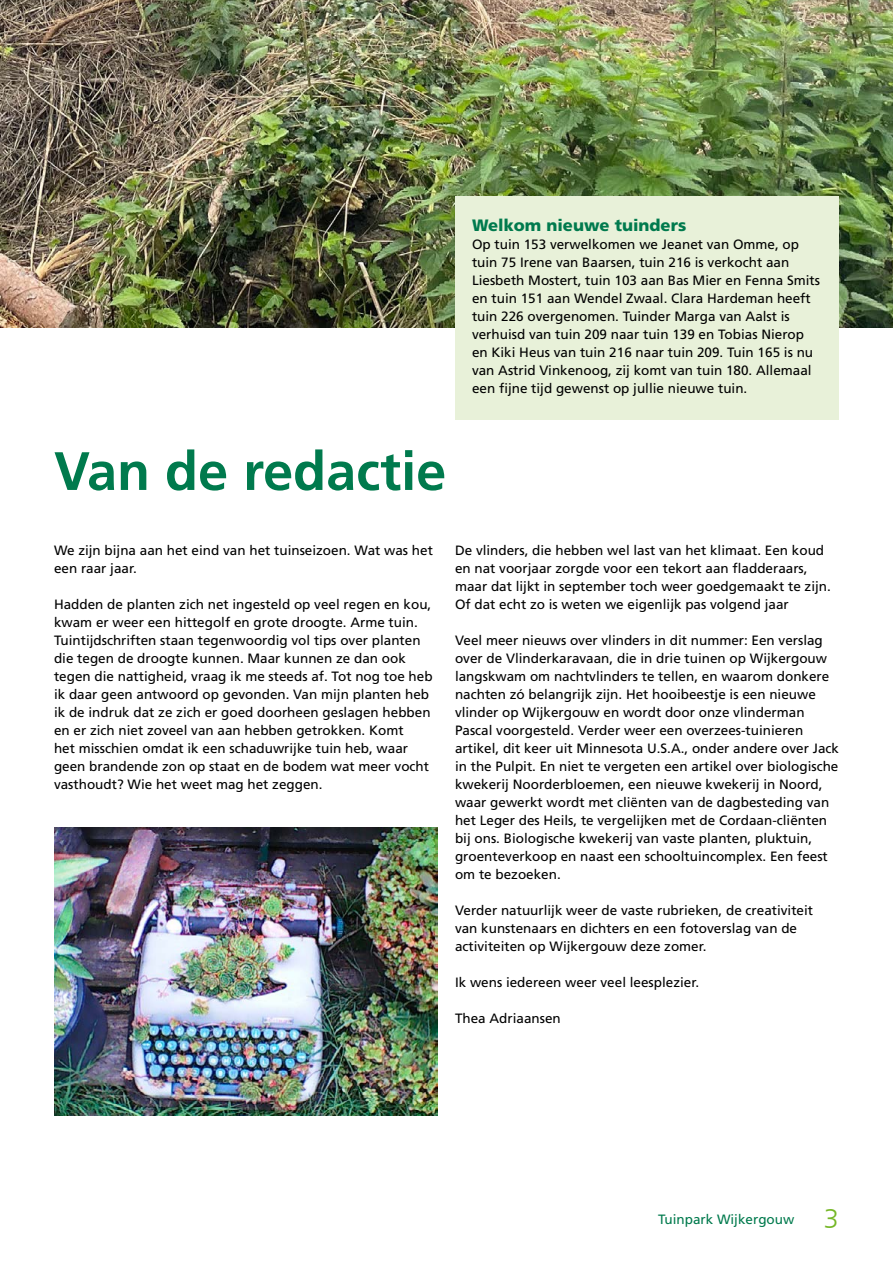
<style>
.page{position:relative;width:893px;height:1263px;background:#fff}
.page>*{position:absolute;margin:0;border:0;box-sizing:border-box;transform-origin:0 0}
.t1{font:700 54px "Frutiger";color:#007a4d}
.t2{font:900 16.5px "Frutiger";color:#007a4d}
.t3{font:13.5px/18px "Frutiger";color:#000}
.t4{font:13.5px "Frutiger";color:#007a4d}
.s1{font-weight:300;font-size:27px;color:#75b726}
</style>
<div class="page">
<img style="left:0;top:0;width:893px;height:327px">
<img style="left:54px;top:827px;width:384px;height:288px">
<div style="left:455px;top:196px;width:384px;height:224px;background:#e8f1d9"></div>
<h1 class="t1" style="left:54px;top:439px;width:394px">Van de redactie</h1>
<p class="t2" style="left:472px;top:215px;width:216px">Welkom nieuwe tuinders</p>
<p class="t3" style="left:472px;top:235px;width:350px">Op tuin 153 verwelkomen we Jeanet van Omme, op tuin 75 Irene van Baarsen, tuin 216 is verkocht aan Liesbeth Mostert, tuin 103 aan Bas Mier en Fenna Smits en tuin 151 aan Wendel Zwaal. Clara Hardeman heeft tuin 226 overgenomen. Tuinder Marga van Aalst is verhuisd van tuin 209 naar tuin 139 en Tobias Nierop en Kiki Heus van tuin 216 naar tuin 209. Tuin 165 is nu van Astrid Vinkenoog, zij komt van tuin 180. Allemaal een fijne tijd gewenst op jullie nieuwe tuin.</p>
<p class="t3" style="left:54px;top:541px;width:380px">We zijn bijna aan het eind van het tuinseizoen. Wat was het een raar jaar.</p>
<p class="t3" style="left:54px;top:595px;width:380px">Hadden de planten zich net ingesteld op veel regen en kou, kwam er weer een hittegolf en grote droogte. Arme tuin.<br>Tuintijdschriften staan tegenwoordig vol tips over planten die tegen de droogte kunnen. Maar kunnen ze dan ook tegen die nattigheid, vraag ik me steeds af. Tot nog toe heb ik daar geen antwoord op gevonden. Van mijn planten heb ik de indruk dat ze zich er goed doorheen geslagen hebben en er zich niet zoveel van aan hebben getrokken. Komt<br>het misschien omdat ik een schaduwrijke tuin heb, waar geen brandende zon op staat en de bodem wat meer vocht vasthoudt? Wie het weet mag het zeggen.</p>
<p class="t3" style="left:455px;top:541px;width:377px">De vlinders, die hebben wel last van het klimaat. Een koud en nat voorjaar zorgde voor een tekort aan fladderaars, maar dat lijkt in september toch weer goedgemaakt te zijn.<br>Of dat echt zo is weten we eigenlijk pas volgend jaar</p>
<p class="t3" style="left:455px;top:631px;width:385px">Veel meer nieuws over vlinders in dit nummer: Een verslag over de Vlinderkaravaan, die in drie tuinen op Wijkergouw langskwam om nachtvlinders te tellen, en waarom donkere nachten zó belangrijk zijn. Het hooibeestje is een nieuwe vlinder op Wijkergouw en wordt door onze vlinderman Pascal voorgesteld. Verder weer een overzees-tuinieren artikel, dit keer uit Minnesota U.S.A., onder andere over Jack in the Pulpit. En niet te vergeten een artikel over biologische kwekerij Noorderbloemen, een nieuwe kwekerij in Noord, waar gewerkt wordt met cliënten van de dagbesteding van het Leger des Heils, te vergelijken met de Cordaan-cliënten bij ons. Biologische kwekerij van vaste planten, pluktuin, groenteverkoop en naast een schooltuincomplex. Een feest om te bezoeken.</p>
<p class="t3" style="left:455px;top:901px;width:360px">Verder natuurlijk weer de vaste rubrieken, de creativiteit van kunstenaars en dichters en een fotoverslag van de activiteiten op Wijkergouw deze zomer.</p>
<p class="t3" style="left:455px;top:973px;width:246px">Ik wens iedereen weer veel leesplezier.</p>
<p class="t3" style="left:455px;top:1009px;width:107px">Thea Adriaansen</p>
<p class="t4" style="left:658px;top:1211px;width:182px">Tuinpark Wijkergouw <span class="s1">3</span></p>
</div>
